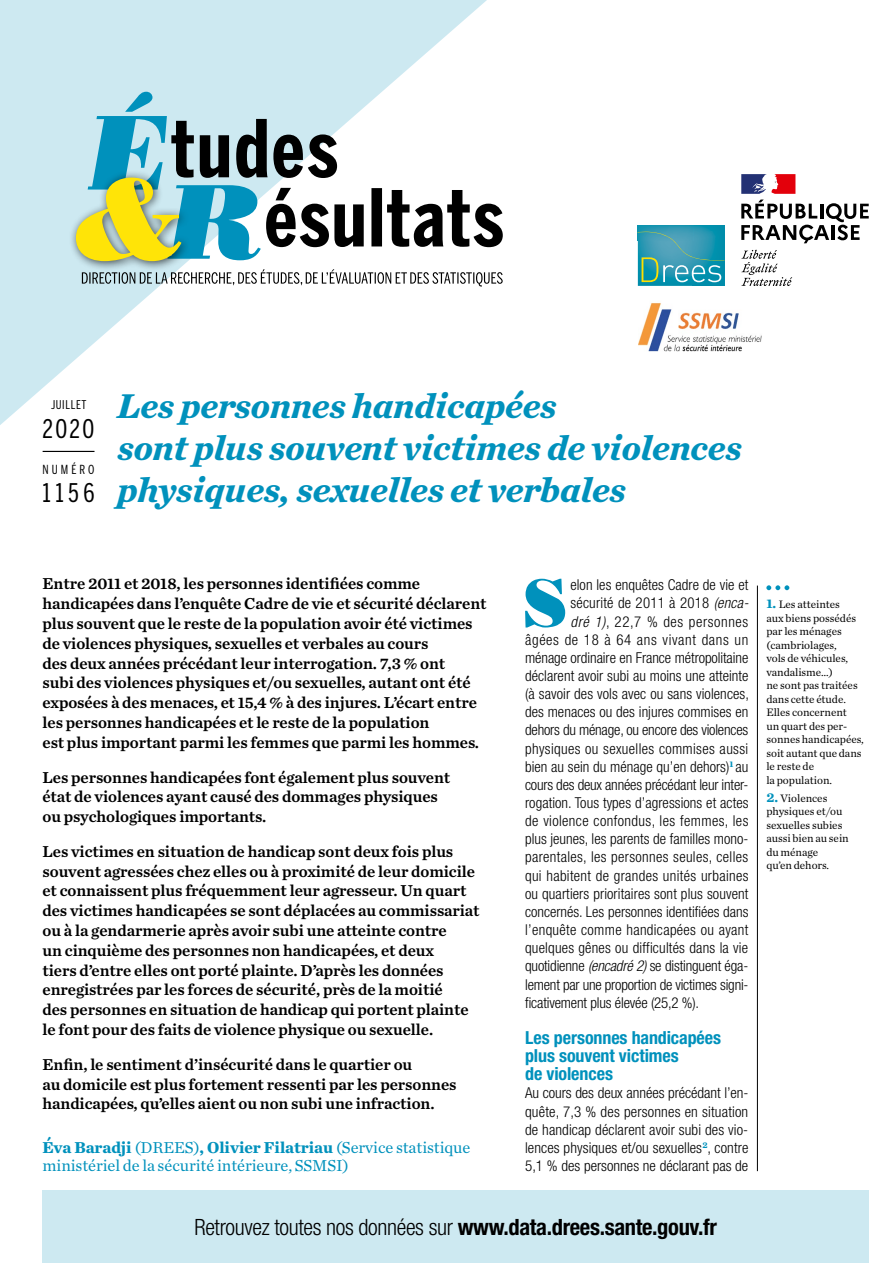
<style>
.page{position:relative;width:893px;height:1263px;background:#fff}
.page>*{position:absolute;margin:0;border:0;box-sizing:border-box;transform-origin:0 0}
.t1{font:66.9px "Bodoni Poster S Si";color:#0091bc}
.t2{font:italic 700 36px/42px "Chronicle Text G4";letter-spacing:-.005em;color:#0091bc}
.t3{font:25.5px "Benton Sans Comp";letter-spacing:.13em;color:#000}
.t4{font:300 condensed 22.5px "Helvetica Neue LT Std";letter-spacing:-.015em;color:#000}
.t5{font:700 condensed 18px/18.1px "Helvetica Neue LT Std";letter-spacing:-.005em;color:#0091bc}
.t6{font:16.5px/19.8px "Chronicle Text G4 Semi";letter-spacing:-.005em;color:#000}
.t7{font:16.5px/18.1px "Chronicle Text G1";letter-spacing:-.005em;color:#0091bc}
.t8{font:300 condensed 15px/18.1px "Helvetica Neue LT Std";letter-spacing:.005em;color:#000;text-align:justify}
.t9{font:300 condensed 15px "Helvetica Neue LT Std";letter-spacing:.025em;color:#000}
.t10{font:300 condensed 15px "Helvetica Neue LT Std";letter-spacing:.045em;color:#000}
.t11{font:300 condensed 15px "Helvetica Neue LT Std";letter-spacing:.04em;color:#000}
.t12{font:12.45px "Benton Sans Comp";letter-spacing:.245em;color:#000}
.t13{font:12px "Benton Sans Comp";letter-spacing:.05em;color:#000}
.t14{font:11.25px/13.5px "Chronicle Text G1";letter-spacing:-.005em;color:#000}
.s1{font-weight:700}
.s2{font-style:italic}
.s3{font-weight:700;font-size:13.5px;color:#0091bc}
</style>
<div class="page">
<svg style="left:0;top:0;width:487px;height:425px;fill:#cde9f1"></svg>
<svg style="left:82px;top:269px;width:421px;height:17px"></svg>
<div style="left:68px;top:170px;width:123px;height:102px;background:#000;opacity:.7"></div>
<svg style="left:76px;top:92px;width:427px;height:169px"></svg>
<div style="left:43px;top:1191px;width:826px;height:72px;background:#cde9f1"></div>
<img style="left:638px;top:226px;width:87px;height:60px">
<svg style="left:638px;top:232px;width:87px;height:50px;background:#3da0b1"></svg>
<svg style="left:741px;top:200px;width:128px;height:43px"></svg>
<svg style="left:741px;top:250px;width:51px;height:36px"></svg>
<svg style="left:741px;top:174px;width:54px;height:20px"></svg>
<hr style="left:757px;top:585px;width:1px;height:586px;background:#000">
<svg style="left:766px;top:585px;width:23px;height:5px"></svg>
<hr style="left:43px;top:451px;width:52px;height:1px;background:#000">
<img style="left:638px;top:302px;width:124px;height:50px">
<p class="t13" style="left:51px;top:398px;width:37px">JUILLET</p>
<h3 class="t3" style="left:43px;top:414px;width:53px">2020</h3>
<p class="t12" style="left:43px;top:462px;width:53px">NUMÉRO</p>
<h3 class="t3" style="left:43px;top:478px;width:53px">1156</h3>
<h2 class="t2" style="left:117px;top:383px;width:626px">Les personnes handicapées<br>sont plus souvent victimes de violences physiques, sexuelles et verbales</h2>
<p class="t6" style="left:43px;top:573px;width:446px">Entre 2011 et 2018, les personnes identifiées comme handicapées dans l’enquête Cadre de vie et sécurité déclarent plus souvent que le reste de la population avoir été victimes de violences physiques, sexuelles et verbales au cours<br>des deux années précédant leur interrogation. 7,3 % ont<br>subi des violences physiques et/ou sexuelles, autant ont été exposées à des menaces, et 15,4 % à des injures. L’écart entre les personnes handicapées et le reste de la population<br>est plus important parmi les femmes que parmi les hommes.</p>
<p class="t6" style="left:43px;top:766px;width:409px">Les personnes handicapées font également plus souvent état de violences ayant causé des dommages physiques ou psychologiques importants.</p>
<p class="t6" style="left:43px;top:840px;width:439px">Les victimes en situation de handicap sont deux fois plus souvent agressées chez elles ou à proximité de leur domicile et connaissent plus fréquemment leur agresseur. Un quart des victimes handicapées se sont déplacées au commissariat ou à la gendarmerie après avoir subi une atteinte contre<br>un cinquième des personnes non handicapées, et deux<br>tiers d’entre elles ont porté plainte. D’après les données enregistrées par les forces de sécurité, près de la moitié<br>des personnes en situation de handicap qui portent plainte le font pour des faits de violence physique ou sexuelle.</p>
<p class="t6" style="left:43px;top:1053px;width:416px">Enfin, le sentiment d’insécurité dans le quartier ou<br>au domicile est plus fortement ressenti par les personnes handicapées, qu’elles aient ou non subi une infraction.</p>
<p class="t7" style="left:43px;top:1137px;width:429px"><span class="s1">Éva Baradji</span> (DREES)<span class="s1">, Olivier Filatriau</span> (Service statistique ministériel de la sécurité intérieure, SSMSI)</p>
<h1 class="t1" style="left:523px;top:562px;width:46px">S</h1>
<p class="t8" style="left:570px;top:576px;width:179px">elon les enquêtes Cadre de vie et</p>
<p class="t8" style="left:570px;top:594px;width:180px">sécurité de 2011 à 2018 <span class="s2">(enca-</span></p>
<p class="t11" style="left:570px;top:613px;width:179px"><span class="s2">dré 1)</span>, 22,7 % des personnes</p>
<p class="t10" style="left:525px;top:631px;width:225px">âgées de 18 à 64 ans vivant dans un</p>
<p class="t8" style="left:525px;top:648px;width:225px">ménage ordinaire en France métropolitaine</p>
<p class="t8" style="left:525px;top:666px;width:225px">déclarent avoir subi au moins une atteinte</p>
<p class="t8" style="left:525px;top:685px;width:225px">(à savoir des vols avec ou sans violences,</p>
<p class="t8" style="left:525px;top:703px;width:225px">des menaces ou des injures commises en</p>
<p class="t8" style="left:525px;top:721px;width:225px">dehors du ménage, ou encore des violences</p>
<p class="t9" style="left:525px;top:740px;width:225px">physiques ou sexuelles commises aussi</p>
<p class="t8" style="left:525px;top:757px;width:225px">bien au sein du ménage qu’en dehors)<sup>1</sup> au</p>
<p class="t8" style="left:525px;top:775px;width:225px">cours des deux années précédant leur inter-</p>
<p class="t8" style="left:525px;top:793px;width:225px">rogation. Tous types d’agressions et actes</p>
<p class="t9" style="left:525px;top:812px;width:225px">de violence confondus, les femmes, les</p>
<p class="t8" style="left:525px;top:830px;width:225px">plus jeunes, les parents de familles mono-</p>
<p class="t9" style="left:525px;top:848px;width:225px">parentales, les personnes seules, celles</p>
<p class="t9" style="left:525px;top:867px;width:225px">qui habitent de grandes unités urbaines</p>
<p class="t8" style="left:525px;top:884px;width:225px">ou quartiers prioritaires sont plus souvent</p>
<p class="t8" style="left:525px;top:902px;width:225px">concernés. Les personnes identifiées dans</p>
<p class="t9" style="left:525px;top:921px;width:225px">l’enquête comme handicapées ou ayant</p>
<p class="t8" style="left:525px;top:939px;width:225px">quelques gênes ou difficultés dans la vie</p>
<p class="t8" style="left:525px;top:957px;width:225px">quotidienne <span class="s2">(encadré 2)</span> se distinguent éga-</p>
<p class="t8" style="left:525px;top:975px;width:225px">lement par une proportion de victimes signi-</p>
<p class="t8" style="left:525px;top:993px;width:176px">ficativement plus élevée (25,2 %).</p>
<p class="t5" style="left:525px;top:1028px;width:198px">Les personnes handicapées plus souvent victimes<br>de violences</p>
<p class="t8" style="left:525px;top:1084px;width:225px">Au cours des deux années précédant l’en&shy;quête, 7,3 % des personnes en situation de handicap déclarent avoir subi des vio&shy;lences physiques et/ou sexuelles<sup>2</sup>, contre 5,1 % des personnes ne déclarant pas de</p>
<h3 class="t4" style="left:194px;top:1214px;width:524px">Retrouvez toutes nos données sur <span class="s1">www.data.drees.sante.gouv.fr</span></h3>
<p class="t14" style="left:766px;top:597px;width:99px"><span class="s3">1.</span> Les atteintes<br>aux biens possédés par les ménages (cambriolages,<br>vols de véhicules, vandalisme…)<br>ne sont pas traitées dans cette étude.<br>Elles concernent<br>un quart des per&shy;sonnes handicapées, soit autant que dans le reste de<br>la population.</p>
<p class="t14" style="left:766px;top:790px;width:84px"><span class="s3">2.</span> Violences physiques et/ou sexuelles subies aussi bien au sein du ménage<br>qu’en dehors.</p>
</div>
